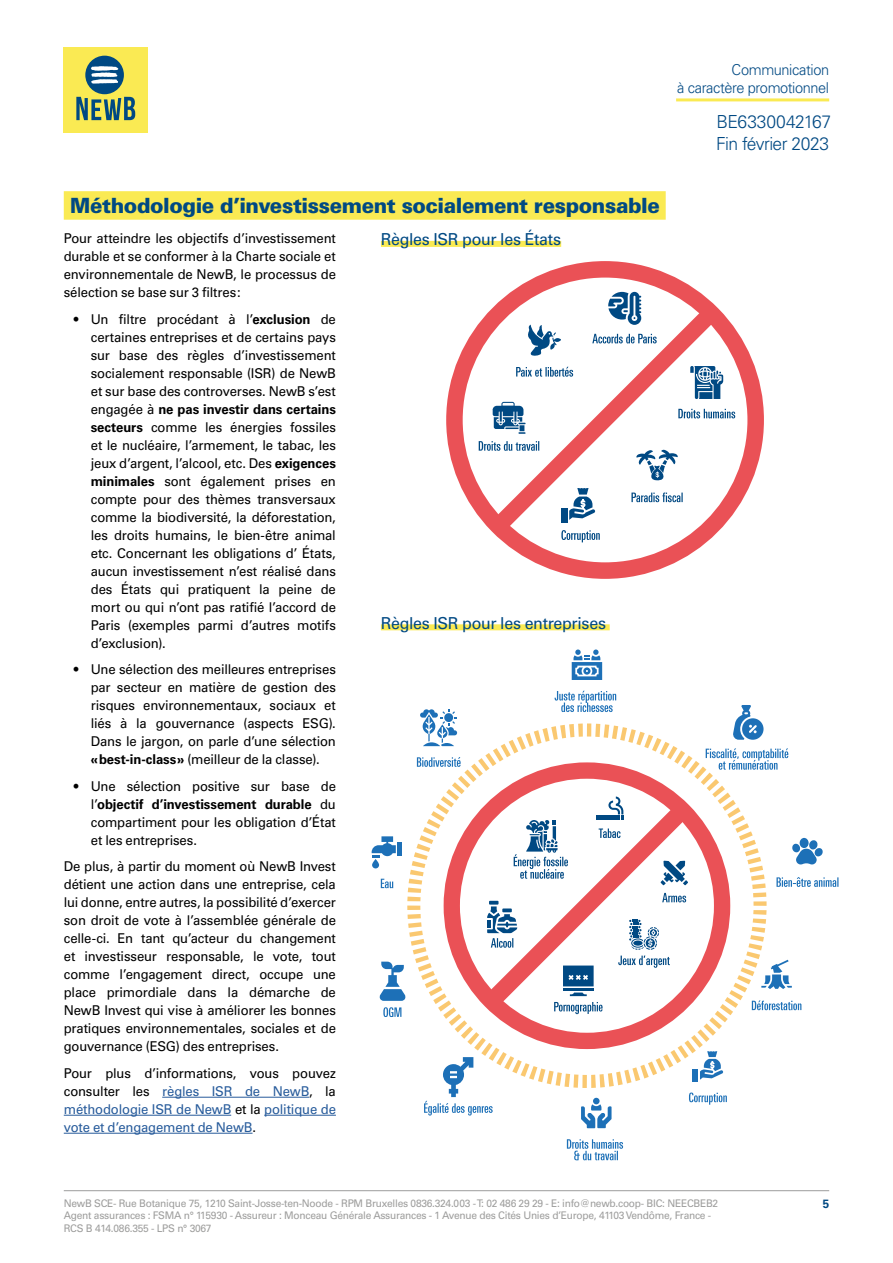
<style>
.page{position:relative;width:893px;height:1263px;background:#fff}
.page>*{position:absolute;margin:0;border:0;box-sizing:border-box;transform-origin:0 0}
.t1{font:900 21px "Univers LT Std";letter-spacing:-.02em;color:#004983}
.t2{font:300 18px "Univers LT Std";letter-spacing:-.03em;color:#004983}
.t3{font:16.5px "Univers LT Std";letter-spacing:-.025em;color:#004983}
.t4{font:300 15px/18px "Univers LT Std";letter-spacing:-.025em;color:#004983;text-align:right}
.t5{font:13.5px/18px "Univers LT Std";letter-spacing:-.01em;color:#000;text-align:justify}
.t6{font:13.5px/18px "Univers LT Std";letter-spacing:-.01em;color:#275b9b;text-align:justify}
.t7{font:700 12px "Univers LT Std";color:#004983}
.t8{font:10.5px/12.6px "Univers LT Std";letter-spacing:-.025em;color:#9d9d9c}
.s1{font-weight:700}
.s2{color:#000}
</style>
<div class="page">
<hr style="left:64px;top:1190px;width:765px;height:1px;background:#9d9d9c">
<hr style="left:676px;top:98px;width:153px;height:3px;background:#faea53">
<div style="left:64px;top:48px;width:84px;height:85px;background:#faea53"></div>
<svg style="left:76px;top:97px;width:59px;height:23px"></svg>
<div style="left:85px;top:56px;width:39px;height:38px;background:#004983;border-radius:50%"></div>
<svg style="left:91px;top:66px;width:27px;height:18px"></svg>
<hr style="left:162px;top:1097px;width:147px;height:1px;background:#275b9b">
<hr style="left:64px;top:1115px;width:167px;height:1px;background:#275b9b">
<hr style="left:264px;top:1115px;width:72px;height:1px;background:#275b9b">
<hr style="left:64px;top:1133px;width:189px;height:1px;background:#275b9b">
<div style="left:64px;top:191px;width:602px;height:29px;background:#faea53"></div>
<svg style="left:435px;top:754px;width:303px;height:303px"></svg>
<svg style="left:567px;top:1139px;width:56px;height:21px"></svg>
<div style="left:593px;top:1098px;width:7px;height:6px;background:#1d70b7;border-radius:50%"></div>
<svg style="left:581px;top:1104px;width:30px;height:24px"></svg>
<svg style="left:555px;top:691px;width:61px;height:21px"></svg>
<svg style="left:572px;top:649px;width:30px;height:31px"></svg>
<svg style="left:776px;top:877px;width:62px;height:10px"></svg>
<svg style="left:792px;top:840px;width:31px;height:24px"></svg>
<svg style="left:381px;top:879px;width:12px;height:9px"></svg>
<hr style="left:398px;top:842px;width:4px;height:14px;background:#1d70b7">
<svg style="left:372px;top:836px;width:24px;height:32px"></svg>
<svg style="left:383px;top:1007px;width:18px;height:10px"></svg>
<svg style="left:379px;top:962px;width:27px;height:39px"></svg>
<svg style="left:424px;top:1057px;width:69px;height:58px"></svg>
<svg style="left:689px;top:1092px;width:38px;height:13px"></svg>
<svg style="left:700px;top:1051px;width:23px;height:29px"></svg>
<div style="left:693px;top:1069px;width:5px;height:13px;background:#1d70b7"></div>
<svg style="left:752px;top:1000px;width:49px;height:10px"></svg>
<svg style="left:761px;top:960px;width:31px;height:29px"></svg>
<svg style="left:417px;top:757px;width:44px;height:10px"></svg>
<svg style="left:420px;top:709px;width:37px;height:37px"></svg>
<svg style="left:706px;top:748px;width:82px;height:22px"></svg>
<svg style="left:733px;top:705px;width:30px;height:35px"></svg>
<div style="left:407px;top:723px;width:360px;height:365px;border:13px dashed #f8b133;border-radius:50%"></div>
<svg style="left:487px;top:796px;width:201px;height:218px"></svg>
<div style="left:381px;top:241px;width:180px;height:6px;background:#faea53"></div>
<div style="left:381px;top:624px;width:229px;height:6px;background:#faea53"></div>
<svg style="left:446px;top:261px;width:318px;height:318px"></svg>
<svg style="left:475px;top:290px;width:259px;height:259px"></svg>
<p class="t4" style="left:677px;top:60px;width:154px">Communication<br>à caractère promotionnel</p>
<h2 class="t2" style="left:716px;top:110px;width:116px">BE6330042167</h2>
<h1 class="t1" style="left:70px;top:192px;width:591px">Méthodologie d’investissement socialement responsable</h1>
<p class="t3" style="left:381px;top:230px;width:182px">Règles ISR pour les États</p>
<p class="t5" style="left:64px;top:229px;width:274px">Pour atteindre les objectifs d’investissement durable et se conformer à la Charte sociale et environnementale de NewB, le processus de sélection se base sur 3 filtres:</p>
<p class="t5" style="left:91px;top:310px;width:247px;text-indent:-17px">• Un filtre procédant à l’<span class="s1">exclusion</span> de certaines entreprises et de certains pays sur base des règles d’investissement socialement responsable (ISR) de NewB et sur base des controverses. NewB s’est engagée à <span class="s1">ne pas investir dans certains secteurs</span> comme les énergies fossiles et le nucléaire, l’armement, le tabac, les jeux d’argent, l’alcool, etc. Des <span class="s1">exigences minimales</span> sont également prises en compte pour des thèmes transversaux comme la biodiversité, la déforestation, les droits humains, le bien-être animal etc. Concernant les obligations d’ États, aucun investissement n’est réalisé dans des États qui pratiquent la peine de mort ou qui n’ont pas ratifié l’accord de Paris (exemples parmi d’autres motifs d’exclusion).</p>
<p class="t5" style="left:91px;top:660px;width:247px;text-indent:-17px">• Une sélection des meilleures entreprises par secteur en matière de gestion des risques environnementaux, sociaux et liés à la gouvernance (aspects ESG).<br>Dans le jargon, on parle d’une sélection <span class="s1">«best-in-class»</span> (meilleur de la classe).</p>
<p class="t5" style="left:91px;top:777px;width:247px;text-indent:-17px">• Une sélection positive sur base de l’<span class="s1">objectif d’investissement durable</span> du compartiment pour les obligation d’État et les entreprises.</p>
<p class="t5" style="left:64px;top:857px;width:274px">De plus, à partir du moment où NewB Invest détient une action dans une entreprise, cela lui donne, entre autres, la possibilité d’exercer son droit de vote à l’assemblée générale de celle-ci. En tant qu’acteur du changement et investisseur responsable, le vote, tout comme l’engagement direct, occupe une place primordiale dans la démarche de NewB Invest qui vise à améliorer les bonnes pratiques environnementales, sociales et de gouvernance (ESG) des entreprises.</p>
<p class="t6" style="left:64px;top:1064px;width:274px"><span class="s2">Pour plus d’informations, vous pouvez consulter les</span> règles ISR de NewB<span class="s2">, la </span>méthodologie ISR de NewB <span class="s2">et la</span> politique de vote et d’engagement de NewB<span class="s2">.</span></p>
<p class="t3" style="left:381px;top:613px;width:227px">Règles ISR pour les entreprises</p>
<h2 class="t2" style="left:716px;top:133px;width:115px">Fin février 2023</h2>
<p class="t8" style="left:64px;top:1197px;width:656px">NewB SCE- Rue Botanique 75, 1210 Saint-Josse-ten-Noode - RPM Bruxelles 0836.324.003 - T: 02 486 29 29 - E: info@newb.coop- BIC: NEECBEB2<br>Agent assurances : FSMA n° 115930 - Assureur : Monceau Générale Assurances - 1 Avenue des Cités Unies d’Europe, 41103 Vendôme, France -<br>RCS B 414.086.355 - LPS n° 3067</p>
<p class="t7" style="left:823px;top:1196px;width:8px">5</p>
</div>
